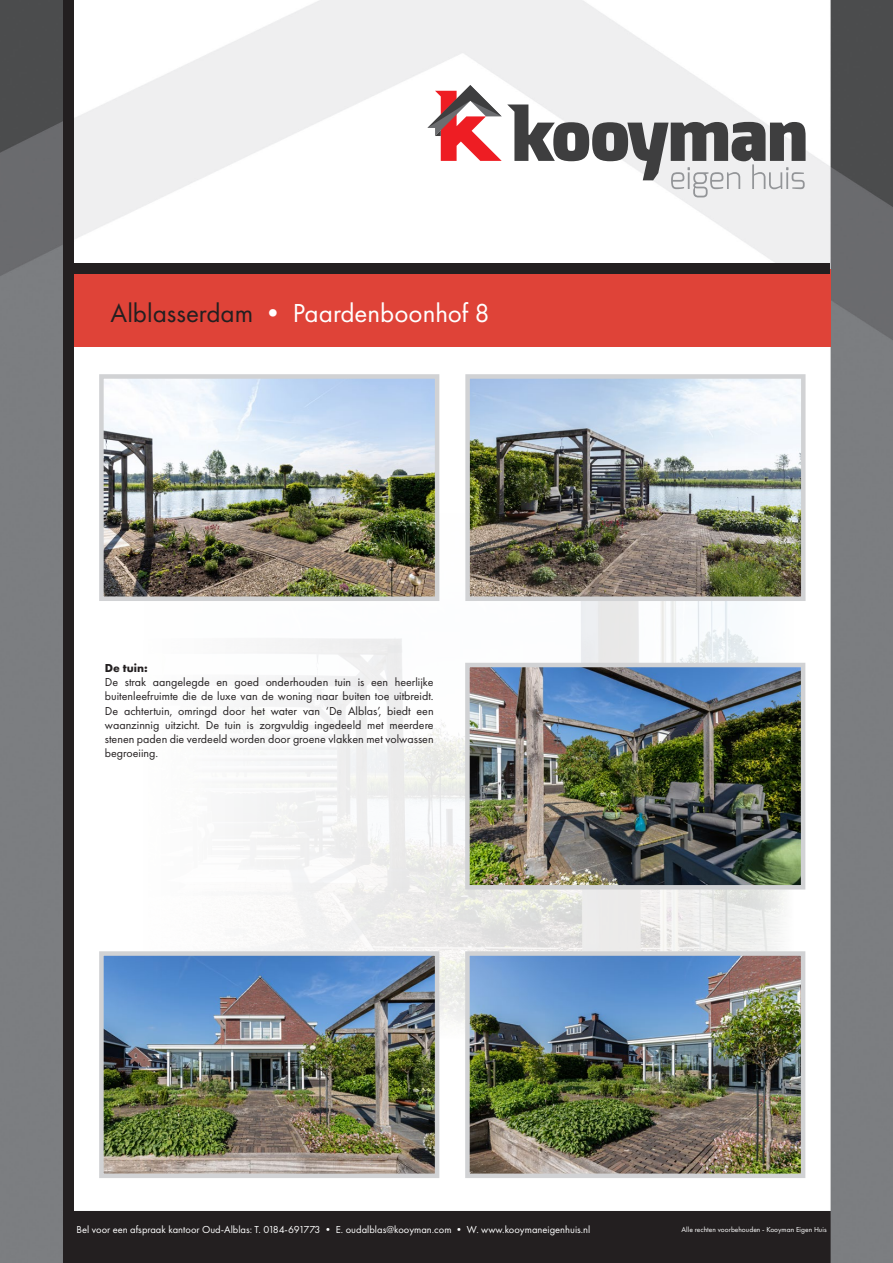
<style>
.page{position:relative;width:893px;height:1263px;background:#fff}
.page>*{position:absolute;margin:0;border:0;box-sizing:border-box;transform-origin:0 0}
.t1{font:27px "Futura PT";color:#fff}
.t2{font:12px/14.2px "Futura PT";color:#231f20;text-align:justify}
.t3{font:700 12px "Futura PT";color:#231f20}
.t4{font:10.5px "Futura PT";color:#fff}
.t5{font:7.5px "Futura PT";color:#fff}
.s1{color:#231f20}
</style>
<div class="page">
<img style="left:0;top:0;width:893px;height:1263px">
<div style="left:70px;top:269px;width:761px;height:78px;background:#df4338"></div>
<div style="left:70px;top:264px;width:760px;height:10px;background:#231f20"></div>
<div style="left:63px;top:0;width:10px;height:1263px;background:#231f20"></div>
<img style="left:77px;top:512px;width:718px;height:528px">
<img style="left:104px;top:379px;width:330px;height:217px">
<div style="left:99px;top:374px;width:340px;height:227px;border:4px solid #d1d2d4"></div>
<img style="left:470px;top:379px;width:330px;height:217px">
<div style="left:465px;top:374px;width:340px;height:227px;border:4px solid #d1d2d4"></div>
<img style="left:470px;top:956px;width:330px;height:217px">
<div style="left:465px;top:951px;width:340px;height:227px;border:4px solid #d1d2d4"></div>
<img style="left:104px;top:956px;width:330px;height:217px">
<div style="left:99px;top:951px;width:340px;height:227px;border:4px solid #d1d2d4"></div>
<svg style="left:427px;top:85px;width:378px;height:112px"></svg>
<img style="left:470px;top:668px;width:330px;height:216px">
<div style="left:465px;top:663px;width:340px;height:226px;border:4px solid #d1d2d4"></div>
<h1 class="t1" style="left:111px;top:297px;width:381px"><span class="s1">Alblasserdam</span> • Paardenboonhof 8</h1>
<p class="t3" style="left:105px;top:660px;width:44px">De tuin:</p>
<p class="t2" style="left:105px;top:675px;width:330px">De strak aangelegde en goed onderhouden tuin is een heerlijke buitenleefruimte die de luxe van de woning naar buiten toe uitbreidt.<br>De achtertuin, omringd door het water van ‘De Alblas’, biedt een waanzinnig uitzicht. De tuin is zorgvuldig ingedeeld met meerdere stenen paden die verdeeld worden door groene vlakken met volwassen begroeiing.</p>
<p class="t4" style="left:77px;top:1223px;width:515px">Bel voor een afspraak kantoor Oud-Alblas: T. 0184-691773 • E. oudalblas@kooyman.com • W. www.kooymaneigenhuis.nl</p>
<p class="t5" style="left:682px;top:1225px;width:146px">Alle rechten voorbehouden - Kooyman Eigen Huis</p>
</div>
